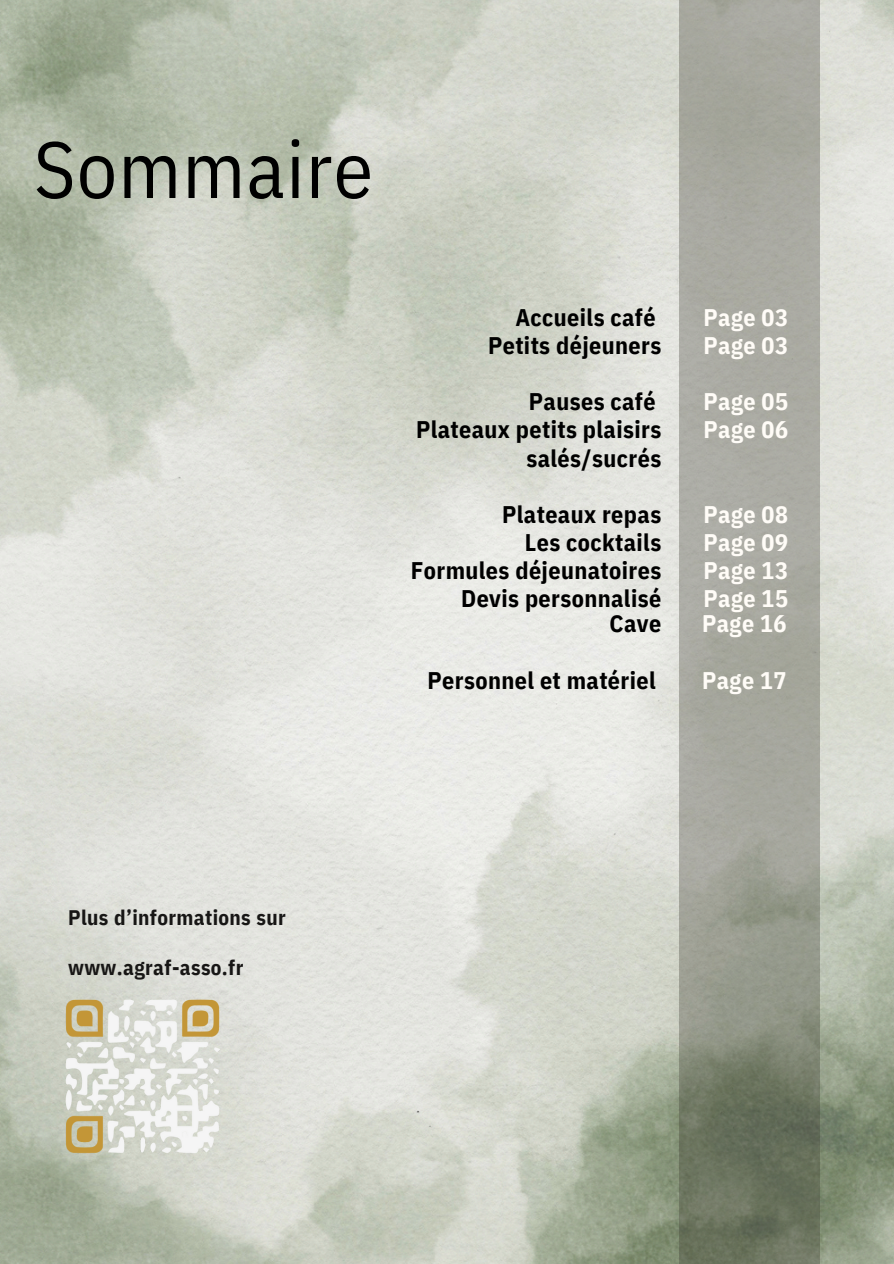
<style>
.page{position:relative;width:894px;height:1264px;background:#fff}
.page>*{position:absolute;margin:0;border:0;box-sizing:border-box;transform-origin:0 0}
.t1{font:79.65px "IBM Plex Sans Cond";letter-spacing:.015em;color:#000}
.t2{font:700 24px/28.2px "IBM Plex Sans Cond";letter-spacing:.015em;color:#000;text-align:right}
.t3{font:700 24px/28.2px "IBM Plex Sans Cond";letter-spacing:.015em;color:#fffcf7}
.t4{font:700 21px "IBM Plex Sans Cond";letter-spacing:.015em;color:#171615}
</style>
<div class="page">
<img style="left:0;top:0;width:893px;height:1263px">
<svg style="left:679px;top:0;width:141px;height:1263px;fill:#a6a79e"></svg>
<img style="left:57px;top:992px;width:170px;height:170px">
<h2 class="t1" style="left:34px;top:116px;width:341px">Sommaire</h2>
<h2 class="t2" style="left:488px;top:303px;width:175px">Accueils café<br>Petits déjeuners</h2>
<h2 class="t2" style="left:416px;top:387px;width:247px">Pauses café<br>Plateaux petits plaisirs salés/sucrés</h2>
<p class="t2" style="left:410px;top:499px;width:252px">Plateaux repas<br>Les cocktails<br>Formules déjeunatoires<br>Devis personnalisé</p>
<h2 class="t2" style="left:609px;top:609px;width:53px">Cave</h2>
<h2 class="t2" style="left:427px;top:665px;width:229px">Personnel et matériel</h2>
<p class="t3" style="left:703px;top:303px;width:86px">Page 03<br>Page 03</p>
<h2 class="t3" style="left:703px;top:387px;width:86px">Page 05<br>Page 06</h2>
<h2 class="t3" style="left:703px;top:499px;width:86px;text-align:justify">Page 08<br>Page 09<br>Page 13<br>Page 15</h2>
<h2 class="t3" style="left:702px;top:609px;width:86px">Page 16</h2>
<h2 class="t3" style="left:702px;top:665px;width:86px">Page 17</h2>
<h2 class="t4" style="left:68px;top:903px;width:219px">Plus d’informations sur</h2>
<h2 class="t4" style="left:68px;top:953px;width:177px">www.agraf-asso.fr</h2>
</div>
